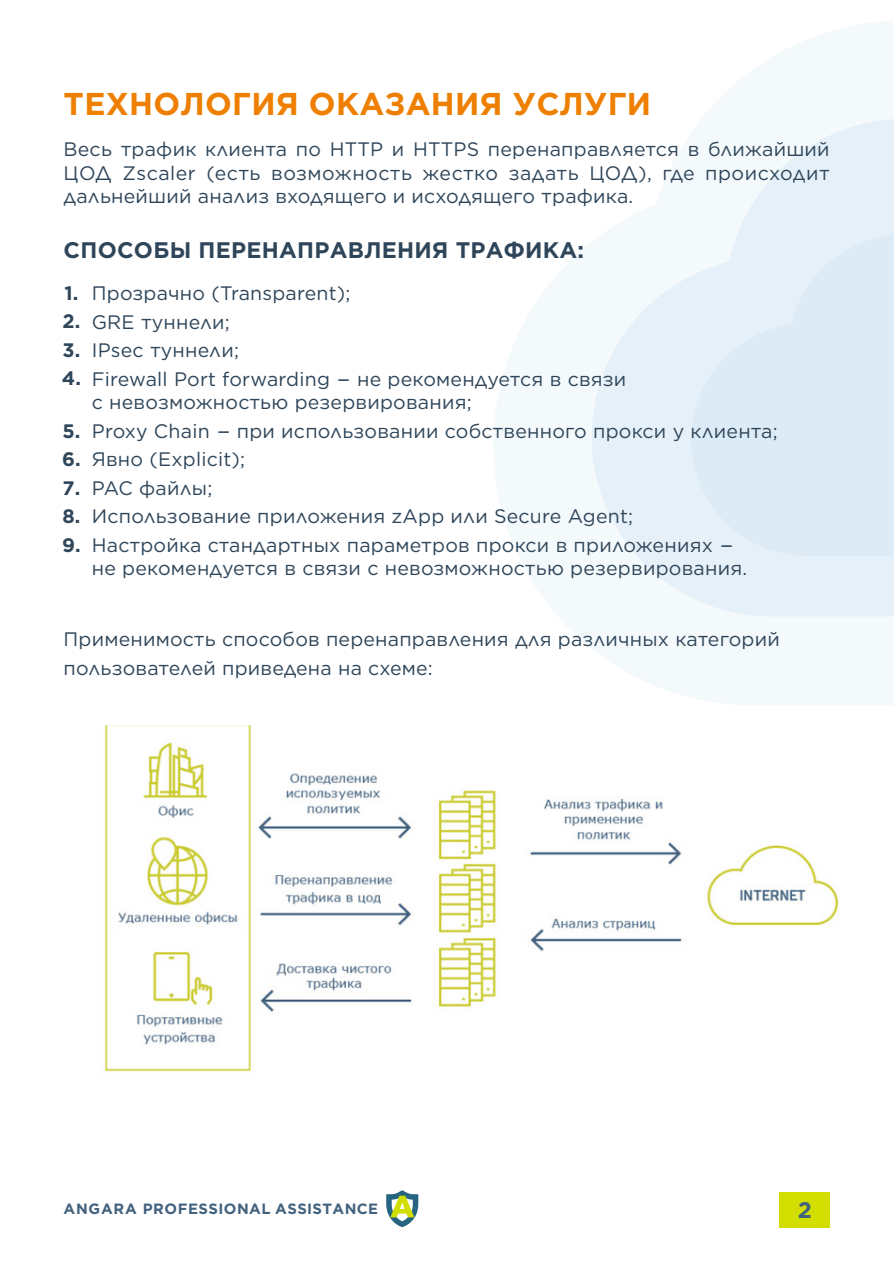
<style>
.page{position:relative;width:894px;height:1264px;background:#fff}
.page>*{position:absolute;margin:0;border:0;box-sizing:border-box;transform-origin:0 0}
.t1{font:700 31.5px "Gotham Pro";letter-spacing:.01em;color:#ee7f00}
.t2{font:700 22.5px "Gotham Pro";letter-spacing:.01em;color:#2f465a}
.t3{font:700 22.5px "Gotham Pro";color:#42627e}
.t4{font:19.5px/28.5px "Gotham";letter-spacing:.01em;color:#2f465a}
.t5{font:700 19.5px/28.5px "Gotham Pro";color:#2f465a}
.t6{font:700 14.85px "Gotham Pro";letter-spacing:.035em;color:#42627e}
</style>
<div class="page">
<svg style="left:494px;top:21px;width:399px;height:684px;fill:#f4f9fc"></svg>
<svg style="left:591px;top:119px;width:302px;height:497px;fill:#e6f0f8"></svg>
<svg style="left:691px;top:234px;width:202px;height:322px;background:#dfecf6"></svg>
<div style="left:779px;top:1192px;width:50px;height:35px;background:#d2de00"></div>
<svg style="left:386px;top:1190px;width:32px;height:37px"></svg>
<img style="left:104px;top:725px;width:734px;height:347px">
<img style="left:338px;top:784px;width:8px;height:19px">
<img style="left:346px;top:788px;width:37px;height:12px">
<h1 class="t1" style="left:64px;top:85px;width:589px">ТЕХНОЛОГИЯ ОКАЗАНИЯ УСЛУГИ</h1>
<p class="t4" style="left:64px;top:137px;width:767px;line-height:23.4px;text-align:justify">Весь трафик клиента по HTTP и HTTPS перенаправляется в ближайший ЦОД Zscaler (есть возможность жестко задать ЦОД), где происходит дальнейший анализ входящего и исходящего трафика.</p>
<p class="t2" style="left:64px;top:237px;width:522px">СПОСОБЫ ПЕРЕНАПРАВЛЕНИЯ ТРАФИКА:</p>
<p class="t5" style="left:62px;top:278px;width:21px">1.<br>2.<br>3.<br>4.</p>
<p class="t5" style="left:62px;top:416px;width:20px;text-align:justify">5.<br>6.<br>7.<br>8.<br>9.</p>
<p class="t4" style="left:92px;top:278px;width:536px">Прозрачно (Transparent);<br>GRE туннели;<br>IPsec туннели;<br>Firewall Port forwarding - не рекомендуется в связи</p>
<p class="t4" style="left:92px;top:387px;width:687px">с невозможностью резервирования;<br>Proxy Chain - при использовании собственного прокси у клиента; Явно (Explicit);<br>PAC файлы;<br>Использование приложения zApp или Secure Agent;<br>Настройка стандартных параметров прокси в приложениях -</p>
<p class="t4" style="left:92px;top:553px;width:656px">не рекомендуется в связи с невозможностью резервирования.</p>
<p class="t4" style="left:64px;top:624px;width:717px">Применимость способов перенаправления для различных категорий пользователей приведена на схеме:</p>
<p class="t6" style="left:63px;top:1199px;width:316px">ANGARA PROFESSIONAL ASSISTANCE</p>
<p class="t3" style="left:797px;top:1197px;width:16px">2</p>
</div>
